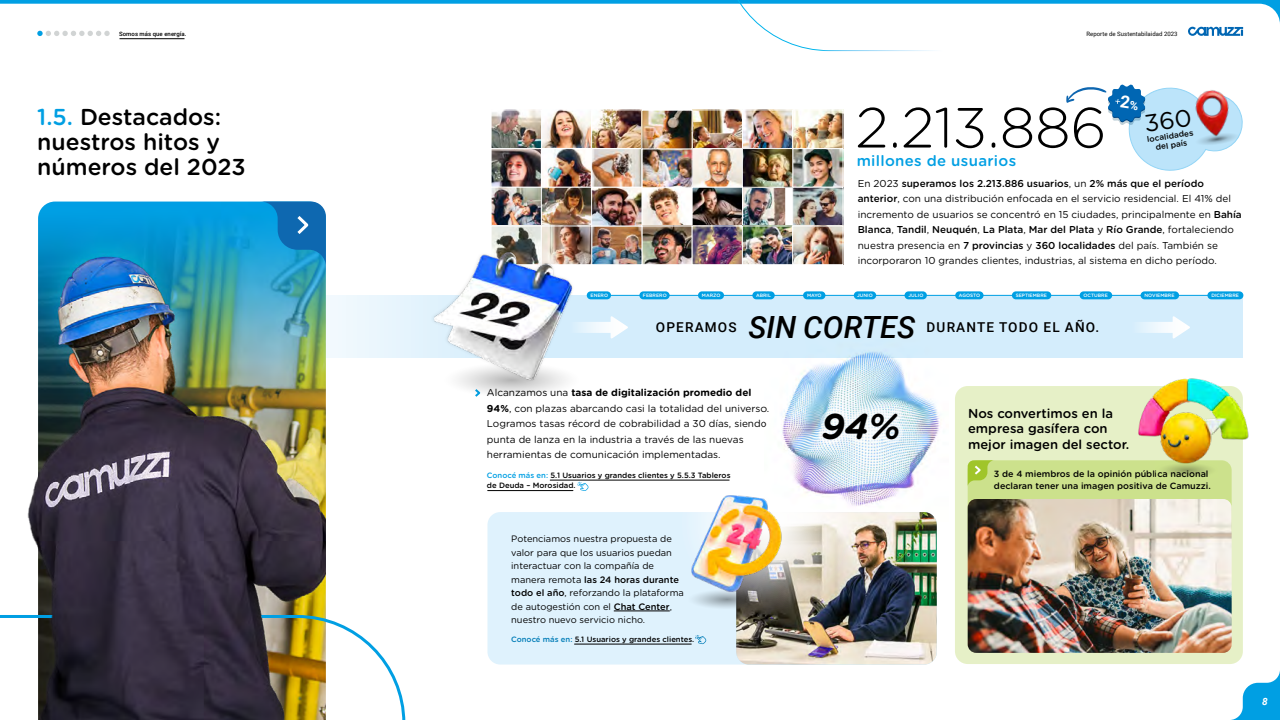
<style>
.page{position:relative;width:1280px;height:720px;background:#fff}
.page>*{position:absolute;margin:0;border:0;box-sizing:border-box;transform-origin:0 0}
.t1{font:300 56.5px "Gotham Rounded";letter-spacing:-.005em;color:#000}
.t2{font:italic 700 35.9px "Gotham Rounded";color:#000}
.t3{font:italic 500 30.6px "Roboto";letter-spacing:.005em;color:#000}
.t4{font:500 23px/25px "Gotham Rounded";color:#000}
.t5{font:500 15px "Gotham Rounded";letter-spacing:.02em;color:#009fe3}
.t6{font:500 13.6px "Roboto";letter-spacing:.085em;color:#000}
.t7{font:500 13px/15.5px "Gotham Rounded";color:#000}
.t8{font:10px/15.5px "Gotham Rounded";color:#000}
.t9{font:italic 700 10px "Roboto";color:#fff}
.t10{font:9.3px/13.5px "Gotham Rounded";color:#000}
.t11{font:500 9px/11.5px "Gotham Rounded";color:#000}
.t12{font:500 8.1px/9.1px "Gotham Rounded";color:#000;text-align:center}
.t13{font:500 7.7px/10.4px "Gotham Rounded";color:#000}
.t14{font:6px "Roboto";letter-spacing:.005em;color:#000}
.t15{font:500 6px "Roboto";letter-spacing:.005em;color:#000}
.t16{font:500 4.8px "Gotham Rounded";color:#fff}
.s1{color:#009fe3}
.s2{font-weight:500}
.s3{font-weight:700}
.s4{color:#007cb7}
</style>
<div class="page">
<svg style="left:1231px;top:671px;width:49px;height:49px"></svg>
<div style="left:487px;top:512px;width:450px;height:153px;background:#dff2fd;border-radius:13px"></div>
<hr style="left:614px;top:611px;width:56px;height:1px;background:#000">
<svg style="left:695px;top:635px;width:11px;height:9px"></svg>
<hr style="left:575px;top:644px;width:116px;height:1px;background:#000">
<img style="left:736px;top:521px;width:201px;height:144px">
<svg style="left:666px;top:422px;width:200px;height:200px"></svg>
<img style="left:682px;top:486px;width:109px;height:114px">
<svg style="left:685px;top:588px;width:84px;height:22px"></svg>
<div style="left:955px;top:386px;width:288px;height:278px;background:#e6f0c7;border-radius:13px"></div>
<svg style="left:326px;top:295px;width:917px;height:63px;background:#d6eefc"></svg>
<svg style="left:0;top:0;width:1280px;height:52px"></svg>
<hr style="left:597px;top:295px;width:628px;height:1px;background:#009fe3">
<div style="left:587px;top:291px;width:24px;height:8px;background:#009fe3;border-radius:4px"></div>
<div style="left:639px;top:291px;width:31px;height:8px;background:#009fe3;border-radius:4px"></div>
<div style="left:698px;top:291px;width:26px;height:8px;background:#009fe3;border-radius:4px"></div>
<div style="left:752px;top:291px;width:23px;height:8px;background:#009fe3;border-radius:4px"></div>
<div style="left:803px;top:291px;width:22px;height:8px;background:#009fe3;border-radius:4px"></div>
<div style="left:854px;top:291px;width:22px;height:8px;background:#009fe3;border-radius:4px"></div>
<div style="left:905px;top:291px;width:22px;height:8px;background:#009fe3;border-radius:4px"></div>
<div style="left:955px;top:291px;width:29px;height:8px;background:#009fe3;border-radius:4px"></div>
<div style="left:1012px;top:291px;width:39px;height:8px;background:#009fe3;border-radius:4px"></div>
<div style="left:1080px;top:291px;width:32px;height:8px;background:#009fe3;border-radius:4px"></div>
<div style="left:1141px;top:291px;width:38px;height:8px;background:#009fe3;border-radius:4px"></div>
<div style="left:1207px;top:291px;width:36px;height:8px;background:#009fe3;border-radius:4px"></div>
<hr style="left:550px;top:480px;width:179px;height:1px;background:#000">
<svg style="left:577px;top:482px;width:12px;height:9px"></svg>
<hr style="left:488px;top:490px;width:85px;height:1px;background:#000">
<img style="left:764px;top:339px;width:189px;height:182px">
<img style="left:770px;top:358px;width:181px;height:136px">
<svg style="left:584px;top:316px;width:44px;height:23px"></svg>
<svg style="left:1072px;top:316px;width:118px;height:23px;background:#daeffc"></svg>
<div style="left:968px;top:460px;width:264px;height:80px;background:#cce18c;border-radius:10px"></div>
<svg style="left:968px;top:460px;width:25px;height:25px"></svg>
<svg style="left:0;top:615px;width:406px;height:105px"></svg>
<img style="left:21px;top:201px;width:305px;height:519px">
<img style="left:968px;top:499px;width:264px;height:154px">
<svg style="left:1167px;top:473px;width:40px;height:3px"></svg>
<img style="left:1129px;top:378px;width:120px;height:95px">
<img style="left:644px;top:150px;width:97px;height:113px">
<div style="left:692px;top:148px;width:51px;height:39px;border:1px solid #fff"></div>
<img style="left:493px;top:112px;width:147px;height:151px">
<div style="left:541px;top:110px;width:51px;height:39px;border:1px solid #fff"></div>
<div style="left:642px;top:187px;width:50px;height:39px;border:1px solid #fff"></div>
<div style="left:642px;top:226px;width:50px;height:39px;border:1px solid #fff"></div>
<div style="left:491px;top:148px;width:51px;height:39px;border:1px solid #fff"></div>
<img style="left:644px;top:112px;width:197px;height:35px">
<div style="left:742px;top:110px;width:51px;height:39px;border:1px solid #fff"></div>
<img style="left:744px;top:150px;width:97px;height:35px">
<div style="left:792px;top:148px;width:51px;height:39px;border:1px solid #fff"></div>
<div style="left:491px;top:110px;width:51px;height:39px;border:1px solid #fff"></div>
<div style="left:541px;top:148px;width:51px;height:39px;border:1px solid #fff"></div>
<img style="left:737px;top:189px;width:47px;height:35px">
<div style="left:735px;top:187px;width:51px;height:39px;border:1px solid #fff"></div>
<div style="left:642px;top:148px;width:50px;height:39px;border:1px solid #fff"></div>
<div style="left:692px;top:110px;width:51px;height:39px;border:1px solid #fff"></div>
<div style="left:742px;top:148px;width:51px;height:39px;border:1px solid #fff"></div>
<div style="left:792px;top:110px;width:51px;height:39px;border:1px solid #fff"></div>
<div style="left:491px;top:187px;width:51px;height:39px;border:1px solid #fff"></div>
<div style="left:541px;top:187px;width:51px;height:39px;border:1px solid #fff"></div>
<div style="left:591px;top:110px;width:51px;height:39px;border:1px solid #fff"></div>
<div style="left:692px;top:187px;width:51px;height:39px;border:1px solid #fff"></div>
<div style="left:591px;top:226px;width:51px;height:39px;border:1px solid #fff"></div>
<img style="left:794px;top:189px;width:47px;height:35px">
<div style="left:792px;top:187px;width:51px;height:39px;border:1px solid #fff"></div>
<div style="left:491px;top:226px;width:51px;height:39px;border:1px solid #fff"></div>
<div style="left:541px;top:226px;width:51px;height:39px;border:1px solid #fff"></div>
<div style="left:591px;top:148px;width:51px;height:39px;border:1px solid #fff"></div>
<div style="left:591px;top:187px;width:51px;height:39px;border:1px solid #fff"></div>
<div style="left:692px;top:226px;width:51px;height:39px;border:1px solid #fff"></div>
<img style="left:744px;top:228px;width:97px;height:35px">
<div style="left:742px;top:226px;width:51px;height:39px;border:1px solid #fff"></div>
<div style="left:792px;top:226px;width:51px;height:39px;border:1px solid #fff"></div>
<div style="left:642px;top:110px;width:50px;height:39px;border:1px solid #fff"></div>
<img style="left:421px;top:242px;width:163px;height:153px">
<svg style="left:1066px;top:84px;width:177px;height:87px"></svg>
<p class="t15" style="left:119px;top:29px;width:69px">Somos más que energía.</p>
<p class="t14" style="left:1086px;top:29px;width:93px">Reporte de Sustentabilaidad 2023</p>
<h3 class="t4" style="left:37px;top:104px;width:210px"><span class="s1">1.5.</span> Destacados: nuestros hitos y números del 2023</h3>
<h1 class="t1" style="left:855px;top:90px;width:253px">2.213.886</h1>
<h3 class="t5" style="left:857px;top:150px;width:161px">millones de usuarios</h3>
<p class="t12" style="left:1146px;top:134px;width:48px;rotate:-8deg">localidades del país</p>
<p class="t8" style="left:858px;top:175px;width:386px">En 2023 <span class="s2">superamos los 2.213.886 usuarios</span>, un <span class="s2">2% más que el período anterior</span>, con una distribución enfocada en el servicio residencial. El 41% del incremento de usuarios se concentró en 15 ciudades, principalmente en <span class="s2">Bahía Blanca</span>, <span class="s2">Tandil</span>, <span class="s2">Neuquén</span>, <span class="s2">La Plata</span>, <span class="s2">Mar del Plata</span> y <span class="s2">Río Grande</span>, fortaleciendo nuestra presencia en <span class="s2">7 provincias</span> y <span class="s2">360 localidades</span> del país. También se incorporaron 10 grandes clientes, industrias, al sistema en dicho período.</p>
<p class="t16" style="left:590px;top:292px;width:19px">ENERO</p>
<p class="t16" style="left:643px;top:292px;width:25px">FEBRERO</p>
<p class="t16" style="left:702px;top:292px;width:20px">MARZO</p>
<p class="t16" style="left:756px;top:292px;width:16px">ABRIL</p>
<p class="t16" style="left:807px;top:292px;width:16px">MAYO</p>
<p class="t16" style="left:857px;top:292px;width:17px">JUNIO</p>
<p class="t16" style="left:909px;top:292px;width:16px">JULIO</p>
<p class="t16" style="left:959px;top:292px;width:23px">AGOSTO</p>
<p class="t16" style="left:1016px;top:292px;width:33px">SEPTIEMBRE</p>
<p class="t16" style="left:1084px;top:292px;width:26px">OCTUBRE</p>
<p class="t16" style="left:1145px;top:292px;width:31px">NOVIEMBRE</p>
<p class="t16" style="left:1211px;top:292px;width:29px">DICIEMBRE</p>
<h3 class="t6" style="left:656px;top:318px;width:82px">OPERAMOS</h3>
<h3 class="t3" style="left:748px;top:306px;width:168px">SIN CORTES</h3>
<h3 class="t6" style="left:927px;top:318px;width:174px">DURANTE TODO EL AÑO.</h3>
<p class="t8" style="left:487px;top:385px;width:284px">Alcanzamos una <span class="s3">tasa de digitalización promedio del 94%</span>, con plazas abarcando casi la totalidad del universo.<br>Logramos tasas récord de cobrabilidad a 30 días, siendo punta de lanza en la industria a través de las nuevas herramientas de comunicación implementadas.</p>
<p class="t13" style="left:487px;top:469px;width:245px"><span class="s1">Conocé más en:</span> 5.1 Usuarios y grandes clientes y 5.5.3 Tableros de Deuda – Morosidad.</p>
<p class="t10" style="left:511px;top:532px;width:174px">Potenciamos nuestra propuesta de valor para que los usuarios puedan interactuar con la compañía de manera remota <span class="s2">las 24 horas durante todo el año</span>, reforzando la plataforma de autogestión con el <span class="s2">Chat Center</span>, nuestro nuevo servicio nicho.</p>
<p class="t13" style="left:511px;top:633px;width:185px"><span class="s4">Conocé más en:</span> 5.1 Usuarios y grandes clientes.</p>
<h2 class="t2" style="left:822px;top:400px;width:80px">94%</h2>
<h3 class="t7" style="left:968px;top:405px;width:163px">Nos convertimos en la empresa gasífera con mejor imagen del sector.</h3>
<p class="t11" style="left:994px;top:468px;width:218px">3 de 4 miembros de la opinión pública nacional declaran tener una imagen positiva de Camuzzi.</p>
<p class="t9" style="left:1262px;top:695px;width:7px">8</p>
</div>
